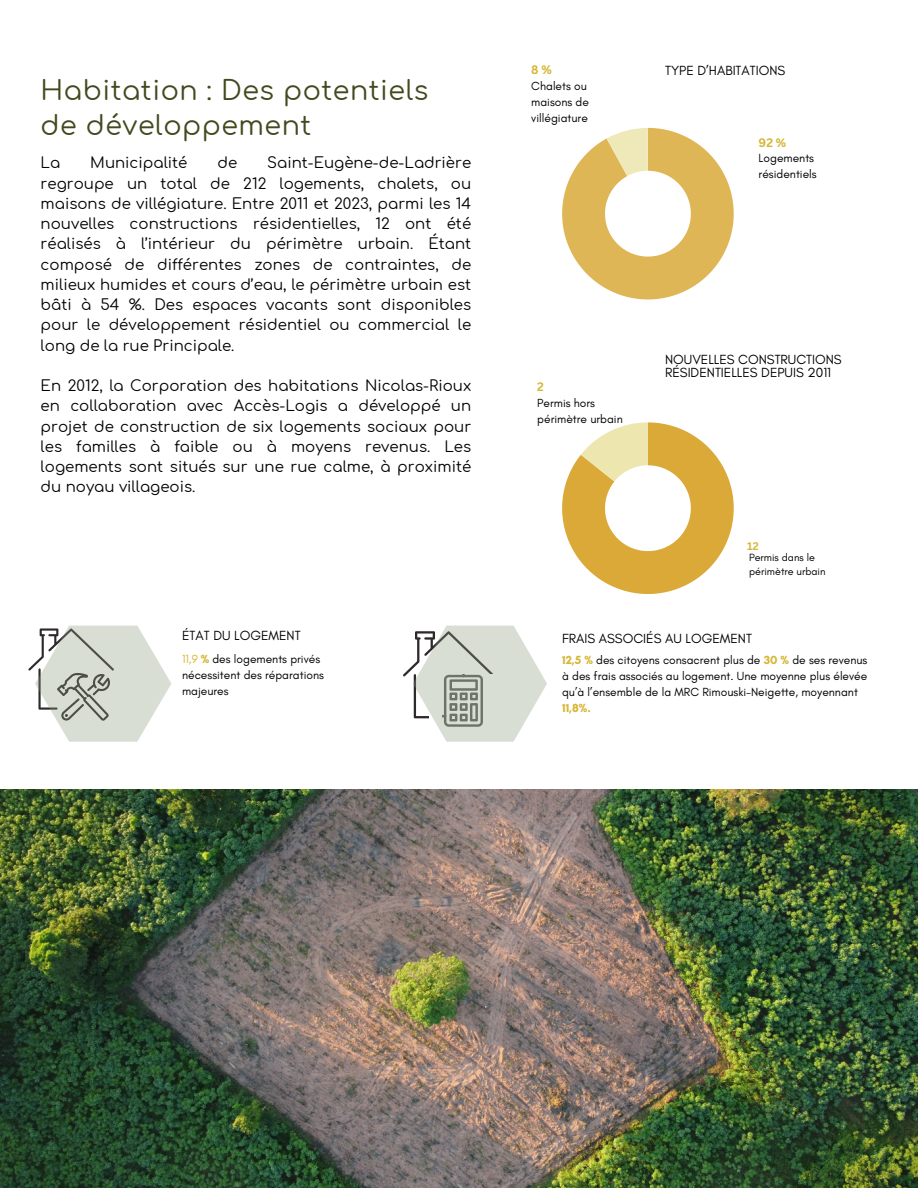
<style>
.page{position:relative;width:918px;height:1188px;background:#fff}
.page>*{position:absolute;margin:0;border:0;box-sizing:border-box;transform-origin:0 0}
.t1{font:27px/34.8px "Comfortaa";letter-spacing:.02em;color:#43491e}
.t2{font:15px/20.2px "Comfortaa";color:#000;text-align:justify}
.t3{font:13.5px/13.5px "Glacial Indifference";color:#000}
.t4{font:12px/16px "Glacial Indifference";color:#000}
.t5{font:700 12px "Canva Sans";color:#d6b635}
.t6{font:10.65px/14.1px "Glacial Indifference";color:#000}
.t7{font:700 10.65px "Canva Sans";color:#d6b635}
.s1{font-weight:700;color:#d6b635}
.s2{color:#d6b635}
</style>
<div class="page">
<svg style="left:562px;top:128px;width:172px;height:171px"></svg>
<svg style="left:28px;top:626px;width:143px;height:116px"></svg>
<svg style="left:403px;top:626px;width:144px;height:116px"></svg>
<svg style="left:562px;top:422px;width:172px;height:172px"></svg>
<img style="left:0;top:790px;width:918px;height:398px">
<h3 class="t1" style="left:41px;top:74px;width:389px">Habitation : Des potentiels de développement</h3>
<h5 class="t2" style="left:41px;top:153px;width:432px;text-indent:227px">Saint-Eugène-de-Ladrière regroupe un total de 212 logements, chalets, ou maisons de villégiature. Entre 2011 et 2023, parmi les 14 nouvelles constructions résidentielles, 12 ont été réalisés à l’intérieur du périmètre urbain. Étant composé de différentes zones de contraintes, de milieux humides et cours d’eau, le périmètre urbain est bâti à 54 %. Des espaces vacants sont disponibles pour le développement résidentiel ou commercial le long de la rue Principale.</h5>
<h2 class="t2" style="left:41px;top:376px;width:432px">En 2012, la Corporation des habitations Nicolas-Rioux en collaboration avec Accès-Logis a développé un projet de construction de six logements sociaux pour les familles à faible ou à moyens revenus. Les logements sont situés sur une rue calme, à proximité du noyau villageois.</h2>
<h5 class="t2" style="left:41px;top:153px;width:21px">La</h5>
<h5 class="t2" style="left:90px;top:153px;width:99px">Municipalité</h5>
<h5 class="t2" style="left:217px;top:153px;width:21px">de</h5>
<h4 class="t5" style="left:531px;top:61px;width:22px">8 %</h4>
<p class="t4" style="left:531px;top:78px;width:59px">Chalets ou maisons de villégiature</p>
<h4 class="t3" style="left:665px;top:64px;width:122px">TYPE D’HABITATIONS</h4>
<h1 class="t5" style="left:759px;top:134px;width:29px">92 %</h1>
<p class="t4" style="left:759px;top:150px;width:60px">Logements résidentiels</p>
<h5 class="t5" style="left:537px;top:378px;width:8px">2</h5>
<h2 class="t4" style="left:537px;top:395px;width:87px">Permis hors périmètre urbain</h2>
<p class="t3" style="left:665px;top:352px;width:178px">NOUVELLES CONSTRUCTIONS<br>RÉSIDENTIELLES DEPUIS 2011</p>
<p class="t7" style="left:747px;top:538px;width:13px">12</p>
<p class="t6" style="left:749px;top:550px;width:78px">Permis dans le périmètre urbain</p>
<h2 class="t3" style="left:182px;top:629px;width:120px">ÉTAT DU LOGEMENT</h2>
<h5 class="t3" style="left:562px;top:632px;width:191px">FRAIS ASSOCIÉS AU LOGEMENT</h5>
<p class="t4" style="left:562px;top:651px;width:307px"><span class="s1">12,5 %</span> des citoyens consacrent plus de <span class="s1">30 %</span> de ses revenus à des frais associés au logement. Une moyenne plus élevée qu’à l’ensemble de la MRC Rimouski-Neigette, moyennant <span class="s1">11,8%.</span></p>
<h5 class="t4" style="left:182px;top:650px;width:143px"><span class="s2">11,9</span> <span class="s1">%</span> des logements privés nécessitent des réparations majeures</h5>
</div>
